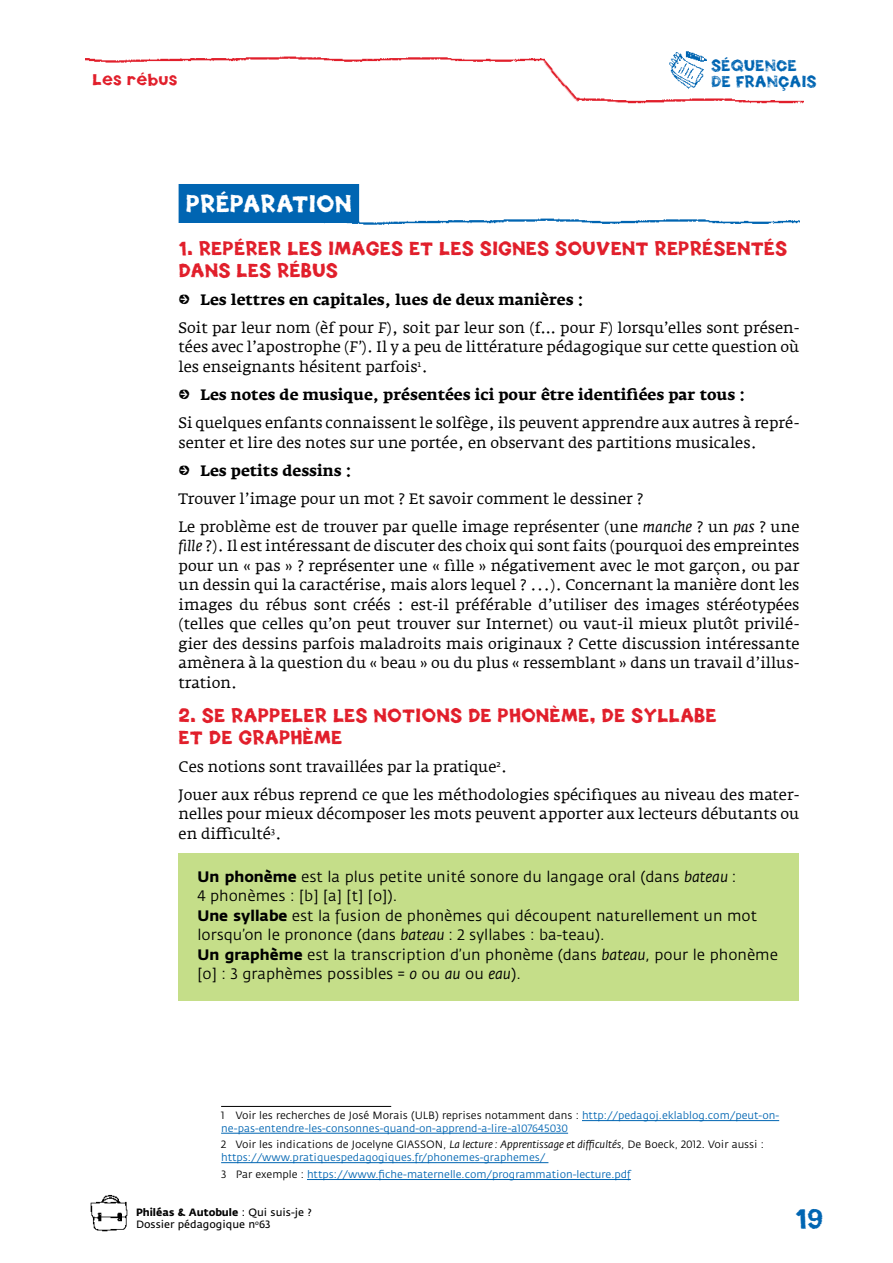
<style>
.page{position:relative;width:893px;height:1263px;background:#fff}
.page>*{position:absolute;margin:0;border:0;box-sizing:border-box;transform-origin:0 0}
.t1{font:25.5px "Spud AF Crisp";color:#0065b2}
.t2{font:22.5px "Spud AF Crisp";color:#fff}
.t3{font:18px/21.6px "Spud AF Crisp";color:#e11f2b}
.t4{font:15px/19.5px "Fedra Serif A";color:#000}
.t5{font:15px/19.5px "Fedra Sans";color:#000}
.t6{font:15px/16.2px "Spud AF Tatty";color:#0065b2}
.t7{font:15px "Spud AF Crisp";color:#e11f2b}
.t8{font:10.5px/12.6px "Fedra Sans";color:#0065b2}
.t9{font:10.5px/12.6px "Fedra Sans";color:#000}
.t10{font:10.5px "Fedra Sans Bold TF";color:#000}
.t11{font:10.5px "Fedra Sans";color:#000}
.s1{font-family:"Kosmik Glyphs";font-size:21px}
.s2{font-weight:700}
.s3{font-style:italic}
.s4{color:#000}
.s5{color:#0065b2}
.s6{font-family:"Fedra Sans"}
</style>
<div class="page">
<img style="left:90px;top:1194px;width:38px;height:38px">
<img style="left:584px;top:97px;width:220px;height:7px">
<img style="left:544px;top:58px;width:40px;height:44px">
<img style="left:85px;top:56px;width:459px;height:7px">
<img style="left:639px;top:51px;width:72px;height:47px">
<div style="left:179px;top:184px;width:180px;height:39px;background:#0065b2"></div>
<div style="left:179px;top:853px;width:620px;height:147px;background:#c5de89"></div>
<hr style="left:221px;top:1106px;width:170px;height:1px;background:#000">
<hr style="left:582px;top:1120px;width:197px;height:1px;background:#0065b2">
<hr style="left:221px;top:1133px;width:347px;height:1px;background:#0065b2">
<hr style="left:221px;top:1162px;width:327px;height:1px;background:#0065b2">
<hr style="left:307px;top:1179px;width:324px;height:1px;background:#0065b2">
<img style="left:324px;top:216px;width:475px;height:9px">
<p class="t7" style="left:93px;top:70px;width:87px">Les rébus</p>
<p class="t6" style="left:711px;top:57px;width:107px">SÉQUENCE<br>DE FRANÇAIS</p>
<h2 class="t2" style="left:186px;top:190px;width:168px">PRÉPARATION</h2>
<p class="t3" style="left:179px;top:238px;width:610px">1. REPÉRER LES IMAGES ET LES SIGNES SOUVENT REPRÉSENTÉS<br>DANS LES RÉBUS</p>
<p class="t4" style="left:179px;top:286px;width:622px;line-height:28px"><span class="s1">H</span> <span class="s2">Les lettres en capitales, lues de deux manières :<br></span>Soit par leur nom (èf pour <span class="s3">F</span>), soit par leur son (f… pour <span class="s3">F</span>) lorsqu’elles sont présen-</p>
<p class="t4" style="left:179px;top:338px;width:622px">tées avec l’apostrophe (<span class="s3">F’</span>). Il y a peu de littérature pédagogique sur cette question où les enseignants hésitent parfois<sup>1</sup>.</p>
<p class="t4" style="left:179px;top:381px;width:622px;line-height:28px"><span class="s1">H</span> <span class="s2">Les notes de musique, présentées ici pour être identifiées par tous :<br></span>Si quelques enfants connaissent le solfège, ils peuvent apprendre aux autres à repré-</p>
<p class="t4" style="left:179px;top:428px;width:622px;line-height:28px">senter et lire des notes sur une portée, en observant des partitions musicales.<br><span class="s1">H</span> <span class="s2">Les petits dessins :<br></span>Trouver l’image pour un mot ? Et savoir comment le dessiner ?<br>Le problème est de trouver par quelle image représenter (une <span class="s3">manche</span> ? un <span class="s3">pas</span> ? une</p>
<p class="t4" style="left:179px;top:536px;width:622px;text-align:justify"><span class="s3">fille</span> ?). Il est intéressant de discuter des choix qui sont faits (pourquoi des empreintes pour un « pas » ? représenter une « fille » négativement avec le mot garçon, ou par un dessin qui la caractérise, mais alors lequel ? ...). Concernant la manière dont les images du rébus sont créés : est-il préférable d’utiliser des images stéréotypées (telles que celles qu’on peut trouver sur Internet) ou vaut-il mieux plutôt privilé&shy;gier des dessins parfois maladroits mais originaux ? Cette discussion intéressante amènera à la question du « beau » ou du plus « ressemblant » dans un travail d’illus&shy;tration.</p>
<p class="t3" style="left:179px;top:705px;width:540px">2. SE RAPPELER LES NOTIONS DE PHONÈME, DE SYLLABE<br>ET DE GRAPHÈME</p>
<p class="t4" style="left:179px;top:752px;width:622px;line-height:28px">Ces notions sont travaillées par la pratique<sup>2</sup>.<br>Jouer aux rébus reprend ce que les méthodologies spécifiques au niveau des mater-</p>
<p class="t4" style="left:179px;top:804px;width:622px">nelles pour mieux décomposer les mots peuvent apporter aux lecteurs débutants ou en difficulté<sup>3</sup>.</p>
<p class="t5" style="left:197px;top:867px;width:582px"><span class="s2">Un phonème</span> est la plus petite unité sonore du langage oral (dans <span class="s3">bateau</span> :<br>4 phonèmes : [b] [a] [t] [o]).<br><span class="s2">Une syllabe</span> est la fusion de phonèmes qui découpent naturellement un mot lorsqu’on le prononce (dans <span class="s3">bateau</span> : 2 syllabes : ba-teau).<br><span class="s2">Un graphème</span> est la transcription d’un phonème (dans <span class="s3">bateau,</span> pour le phonème [o] : 3 graphèmes possibles = <span class="s3">o</span> ou <span class="s3">au</span> ou <span class="s3">eau</span>).</p>
<p class="t8" style="left:221px;top:1109px;width:560px"><span class="s4">1 Voir les recherches de José Morais (ULB) reprises notamment dans :</span> http://pedagoj.eklablog.com/peut-on&shy;ne-pas-entendre-les-consonnes-quand-on-apprend-a-lire-a107645030</p>
<p class="t9" style="left:221px;top:1139px;width:544px">2 Voir les indications de Jocelyne GIASSON, <span class="s3">La lecture : Apprentissage et difficultés</span>, De Boeck, 2012. Voir aussi : <span class="s5">https://www.pratiquespedagogiques.fr/phonemes-graphemes/</span></p>
<p class="t8" style="left:221px;top:1168px;width:411px"><span class="s4">3 Par exemple :</span> https://www.fiche-maternelle.com/programmation-lecture.pdf</p>
<p class="t10" style="left:136px;top:1206px;width:177px">Philéas &amp; Autobule <span class="s6">: Qui suis-je ?</span></p>
<p class="t11" style="left:136px;top:1219px;width:136px">Dossier pédagogique n<sup>o</sup>63</p>
<h1 class="t1" style="left:795px;top:1202px;width:30px">19</h1>
</div>
